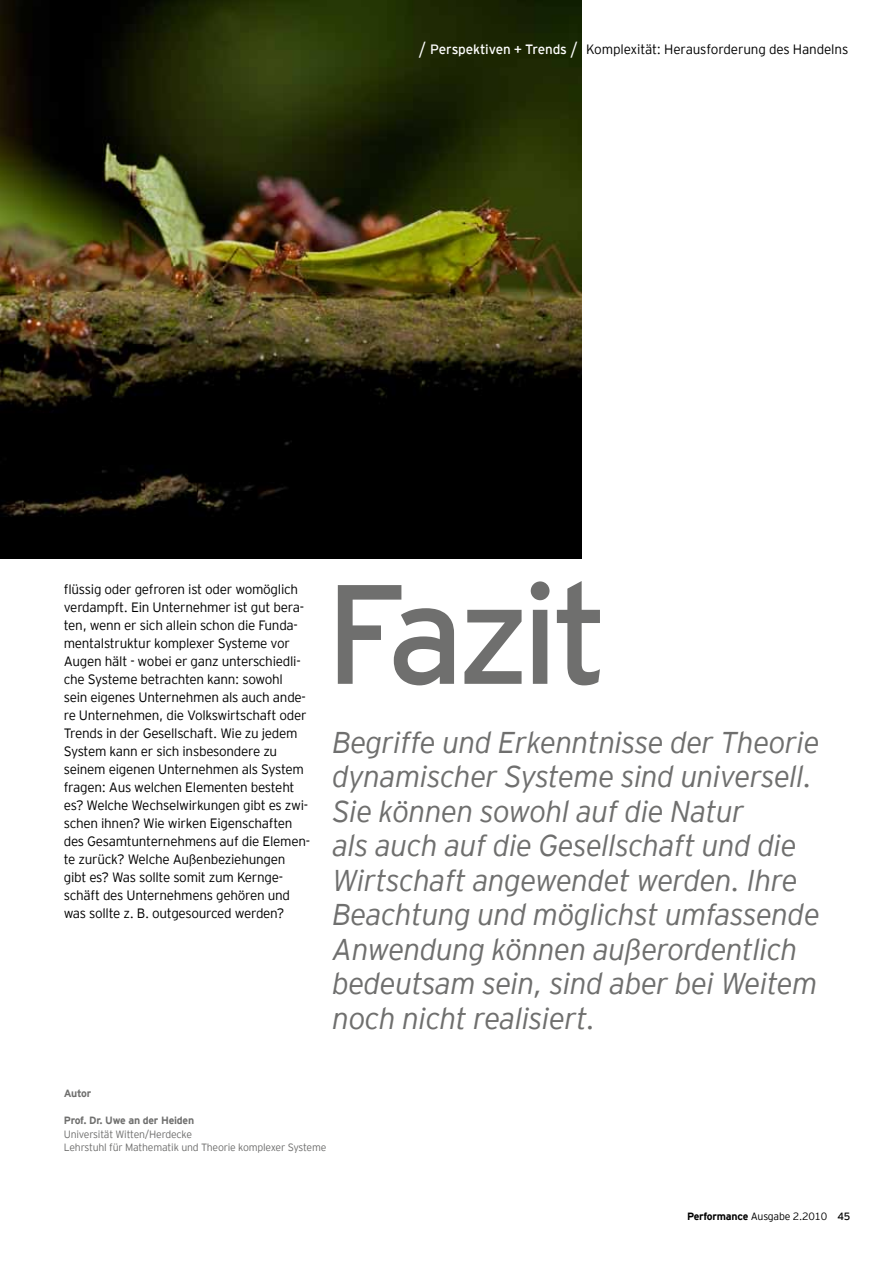
<style>
.page{position:relative;width:893px;height:1263px;background:#fff}
.page>*{position:absolute;margin:0;border:0;box-sizing:border-box;transform-origin:0 0}
.t1{font:141px "EY Interstate";letter-spacing:-.06em;color:#6f6f6e}
.t2{font:italic 300 30px/34.5px "EY Interstate";letter-spacing:-.02em;color:#6f6f6e}
.t3{font:300 13.5px/18px "EY Interstate";letter-spacing:-.02em;color:#000}
.t4{font:300 10.5px/13.5px "EY Interstate";letter-spacing:-.02em;color:#6f6f6e}
.t5{font:700 10.5px "EY Interstate";letter-spacing:-.02em;color:#6f6f6e}
.t6{font:300 10.5px "EY Interstate";letter-spacing:-.02em;color:#000}
.s1{font-size:18px;color:#fff}
.s2{font-weight:400;color:#fff}
.s3{font-weight:700}
.s4{font-weight:400}
</style>
<div class="page">
<img style="left:0;top:0;width:582px;height:558px">
<p class="t3" style="left:419px;top:40px;width:431px"><span class="s1">/</span> <span class="s2">Perspektiven + Trends</span> <span class="s1">/</span> Komplexität: Herausforderung des Handelns</p>
<p class="t3" style="left:64px;top:580px;width:248px">flüssig oder gefroren ist oder womöglich verdampft. Ein Unternehmer ist gut bera&shy;ten, wenn er sich allein schon die Funda&shy;mentalstruktur komplexer Systeme vor Augen hält - wobei er ganz unterschiedli&shy;che Systeme betrachten kann: sowohl<br>sein eigenes Unternehmen als auch ande&shy;re Unternehmen, die Volkswirtschaft oder Trends in der Gesellschaft. Wie zu jedem System kann er sich insbesondere zu seinem eigenen Unternehmen als System fragen: Aus welchen Elementen besteht es? Welche Wechselwirkungen gibt es zwi&shy;schen ihnen? Wie wirken Eigenschaften des Gesamtunternehmens auf die Elemen&shy;te zurück? Welche Außenbeziehungen gibt es? Was sollte somit zum Kernge&shy;schäft des Unternehmens gehören und was sollte z. B. outgesourced werden?</p>
<h1 class="t1" style="left:325px;top:555px;width:285px">Fazit</h1>
<p class="t2" style="left:332px;top:723px;width:489px">Begriffe und Erkenntnisse der Theorie dynamischer Systeme sind universell.<br>Sie können sowohl auf die Natur<br>als auch auf die Gesellschaft und die Wirtschaft angewendet werden. Ihre Beachtung und möglichst umfassende Anwendung können außerordentlich bedeutsam sein, sind aber bei Weitem noch nicht realisiert.</p>
<p class="t5" style="left:64px;top:1087px;width:29px">Autor</p>
<p class="t5" style="left:64px;top:1114px;width:132px">Prof. Dr. Uwe an der Heiden</p>
<p class="t4" style="left:64px;top:1127px;width:264px">Universität Witten/Herdecke<br>Lehrstuhl für Mathematik und Theorie komplexer Systeme</p>
<p class="t6" style="left:687px;top:1211px;width:165px"><span class="s3">Performance</span> Ausgabe 2.2010 <span class="s4">45</span></p>
</div>
